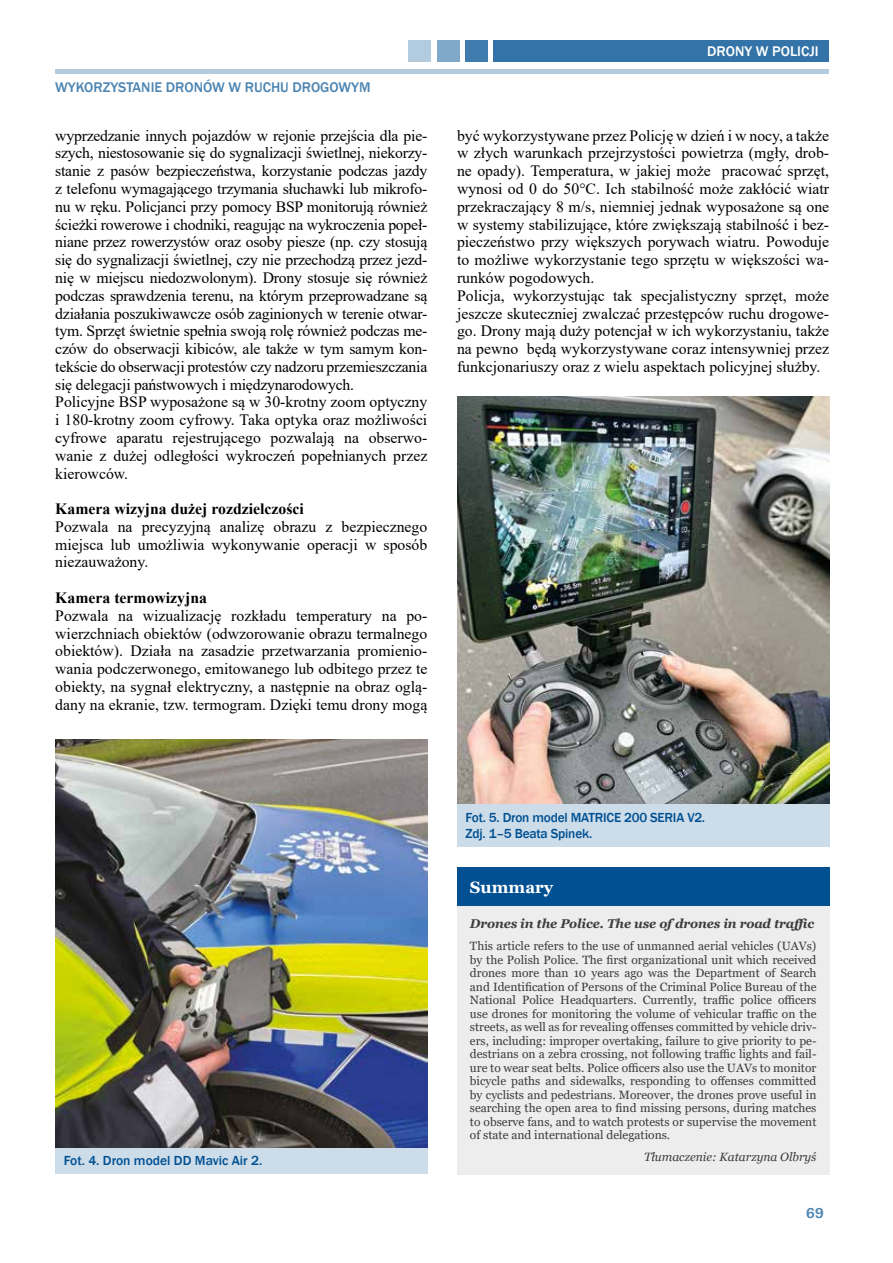
<style>
.page{position:relative;width:893px;height:1263px;background:#fff}
.page>*{position:absolute;margin:0;border:0;box-sizing:border-box;transform-origin:0 0}
.t1{font:700 16.5px "Georgia";color:#fff}
.t2{font:15.75px/17.9px "Times New Roman";color:#000}
.t3{font:700 15.75px "Times New Roman";color:#000}
.t4{font:500 14.4px "Franklin Gothic";color:#4d85b2}
.t5{font:500 14.4px "Franklin Gothic";color:#fff}
.t6{font:700 14.4px "Univers";color:#4d85b2}
.t7{font:500 13.5px/16.5px "Franklin Gothic";letter-spacing:-.015em;color:#005092}
.t8{font:italic 700 12.75px "Georgia";letter-spacing:-.01em;color:#3c3c3b}
.t9{font:12px/13.5px "Georgia";color:#3c3c3b;text-align:justify}
.t10{font:italic 12px "Georgia";color:#3c3c3b}
</style>
<div class="page">
<hr style="left:55px;top:70px;width:774px;height:4px;background:#b3cbde">
<div style="left:493px;top:41px;width:336px;height:21px;background:#3373a8"></div>
<div style="left:465px;top:41px;width:23px;height:21px;background:#407cad"></div>
<div style="left:437px;top:41px;width:22px;height:21px;background:#80a8c8"></div>
<div style="left:408px;top:41px;width:23px;height:21px;background:#b3cbde"></div>
<img style="left:457px;top:397px;width:372px;height:407px">
<div style="left:457px;top:804px;width:372px;height:43px;background:#ccdce9"></div>
<div style="left:457px;top:868px;width:372px;height:38px;background:#005092"></div>
<div style="left:457px;top:906px;width:372px;height:268px;background:#ededed"></div>
<div style="left:55px;top:1147px;width:372px;height:27px;background:#ccdce9"></div>
<img style="left:55px;top:740px;width:372px;height:407px">
<p class="t4" style="left:55px;top:78px;width:317px">WYKORZYSTANIE DRONÓW W RUCHU DROGOWYM</p>
<p class="t2" style="left:55px;top:126px;width:374px">wyprzedzanie innych pojazdów w rejonie przejścia dla pie&shy;szych, niestosowanie się do sygnalizacji świetlnej, niekorzy&shy;stanie z pasów bezpieczeństwa, korzystanie podczas jazdy z telefonu wymagającego trzymania słuchawki lub mikrofo&shy;nu w ręku. Policjanci przy pomocy BSP monitorują również ścieżki rowerowe i chodniki, reagując na wykroczenia popeł&shy;niane przez rowerzystów oraz osoby piesze (np. czy stosują się do sygnalizacji świetlnej, czy nie przechodzą przez jezd&shy;nię w miejscu niedozwolonym). Drony stosuje się również podczas sprawdzenia terenu, na którym przeprowadzane są działania poszukiwawcze osób zaginionych w terenie otwar&shy;tym. Sprzęt świetnie spełnia swoją rolę również podczas me&shy;czów do obserwacji kibiców, ale także w tym samym kon&shy;tekście do obserwacji protestów czy nadzoru przemieszczania się delegacji państwowych i międzynarodowych.<br>Policyjne BSP wyposażone są w 30-krotny zoom optyczny i 180-krotny zoom cyfrowy. Taka optyka oraz możliwości cyfrowe aparatu rejestrującego pozwalają na obserwo&shy;wanie z dużej odległości wykroczeń popełnianych przez kierowców.</p>
<p class="t3" style="left:55px;top:497px;width:250px">Kamera wizyjna dużej rozdzielczości</p>
<p class="t2" style="left:55px;top:517px;width:374px;text-align:justify">Pozwala na precyzyjną analizę obrazu z bezpiecznego miejsca lub umożliwia wykonywanie operacji w sposób niezauważony.</p>
<p class="t3" style="left:55px;top:586px;width:153px">Kamera termowizyjna</p>
<p class="t2" style="left:55px;top:606px;width:374px;text-align:justify">Pozwala na wizualizację rozkładu temperatury na po&shy;wierzchniach obiektów (odwzorowanie obrazu termalnego obiektów). Działa na zasadzie przetwarzania promienio&shy;wania podczerwonego, emitowanego lub odbitego przez te obiekty, na sygnał elektryczny, a następnie na obraz oglą&shy;dany na ekranie, tzw. termogram. Dzięki temu drony mogą</p>
<p class="t5" style="left:707px;top:43px;width:113px">DRONY W POLICJI</p>
<p class="t2" style="left:457px;top:126px;width:374px">być wykorzystywane przez Policję w dzień i w nocy, a także w złych warunkach przejrzystości powietrza (mgły, drob&shy;ne opady). Temperatura, w jakiej może pracować sprzęt, wynosi od 0 do 50°C. Ich stabilność może zakłócić wiatr przekraczający 8 m/s, niemniej jednak wyposażone są one w systemy stabilizujące, które zwiększają stabilność i bez&shy;pieczeństwo przy większych porywach wiatru. Powoduje to możliwe wykorzystanie tego sprzętu w większości wa&shy;runków pogodowych.<br>Policja, wykorzystując tak specjalistyczny sprzęt, może jeszcze skuteczniej zwalczać przestępców ruchu drogowe&shy;go. Drony mają duży potencjał w ich wykorzystaniu, także na pewno będą wykorzystywane coraz intensywniej przez funkcjonariuszy oraz z wielu aspektach policyjnej służby.</p>
<p class="t7" style="left:466px;top:809px;width:241px">Fot. 5. Dron model MATRICE 200 SERIA V2.<br>Zdj. 1–5 Beata Spinek.</p>
<p class="t1" style="left:470px;top:877px;width:85px">Summary</p>
<p class="t8" style="left:470px;top:916px;width:346px">Drones in the Police. The use of drones in road traffic</p>
<p class="t9" style="left:470px;top:940px;width:348px">This article refers to the use of unmanned aerial vehicles (UAVs) by the Polish Police. The first organizational unit which received drones more than 10 years ago was the Department of Search and Identification of Persons of the Criminal Police Bureau of the National Police Headquarters. Currently, traffic police officers use drones for monitoring the volume of vehicular traffic on the streets, as well as for revealing offenses committed by vehicle driv&shy;ers, including: improper overtaking, failure to give priority to pe&shy;destrians on a zebra crossing, not following traffic lights and fail&shy;ure to wear seat belts. Police officers also use the UAVs to monitor bicycle paths and sidewalks, responding to offenses committed by cyclists and pedestrians. Moreover, the drones prove useful in searching the open area to find missing persons, during matches to observe fans, and to watch protests or supervise the movement of state and international delegations.</p>
<p class="t7" style="left:64px;top:1152px;width:200px">Fot. 4. Dron model DD Mavic Air 2.</p>
<p class="t10" style="left:644px;top:1150px;width:174px">Tłumaczenie: Katarzyna Olbryś</p>
<p class="t6" style="left:806px;top:1204px;width:20px">69</p>
</div>
